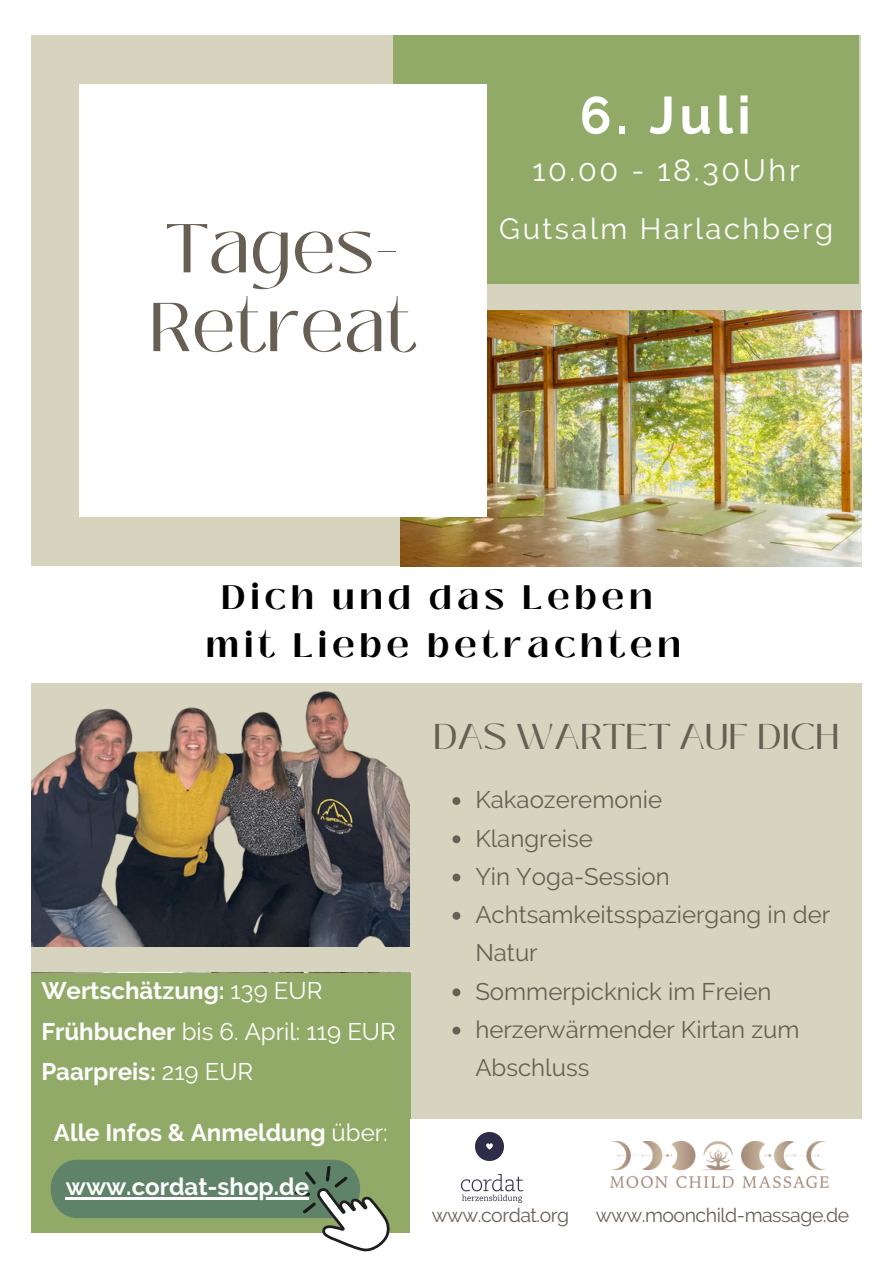
<style>
.page{position:relative;width:894px;height:1264px;background:#fff}
.page>*{position:absolute;margin:0;border:0;box-sizing:border-box;transform-origin:0 0}
.t1{font:68.7px/78.8px "Black Mango";color:#675f53}
.t2{font:700 52.2px "Raleway";color:#fff}
.t3{font:35.7px "Black Mango";color:#675f53}
.t4{font:700 33.9px/47.2px "Black Mango";letter-spacing:.16em;color:#000;text-align:center}
.t5{font:30.6px "Raleway";letter-spacing:.085em;color:#fff}
.t6{font:29.25px "Raleway";letter-spacing:.085em;color:#fff}
.t7{font:24px/38.2px "Raleway";color:#675f53}
.t8{font:700 24px "Raleway";color:#fff}
.t9{font:24px "Raleway";color:#fff}
.t10{font:19.5px "Raleway";letter-spacing:-.025em;color:#675f53}
.s1{font-weight:400}
.s2{font-weight:700}
</style>
<div class="page">
<div style="left:32px;top:35px;width:829px;height:531px;background:#d6d4bf"></div>
<img style="left:400px;top:310px;width:461px;height:256px">
<div style="left:393px;top:35px;width:465px;height:248px;background:#92aa68"></div>
<div style="left:79px;top:84px;width:407px;height:432px;background:#fff"></div>
<div style="left:32px;top:683px;width:829px;height:549px;background:#d6d4bf"></div>
<img style="left:32px;top:691px;width:378px;height:255px">
<div style="left:32px;top:972px;width:378px;height:260px;background:#92aa68"></div>
<div style="left:410px;top:1118px;width:451px;height:114px;background:#fff"></div>
<svg style="left:51px;top:1159px;width:339px;height:92px"></svg>
<img style="left:610px;top:1141px;width:218px;height:46px">
<img style="left:461px;top:1174px;width:62px;height:28px">
<img style="left:475px;top:1132px;width:28px;height:28px">
<svg style="left:452px;top:797px;width:8px;height:8px"></svg>
<svg style="left:452px;top:835px;width:8px;height:8px"></svg>
<svg style="left:452px;top:873px;width:8px;height:8px"></svg>
<svg style="left:452px;top:911px;width:8px;height:8px"></svg>
<svg style="left:452px;top:988px;width:8px;height:8px"></svg>
<svg style="left:452px;top:1026px;width:8px;height:8px"></svg>
<hr style="left:66px;top:1197px;width:243px;height:2px;background:#fff">
<h2 class="t1" style="left:149px;top:209px;width:269px">Tages-<br>Retreat</h2>
<p class="t2" style="left:579px;top:84px;width:172px">6. Juli</p>
<p class="t5" style="left:532px;top:152px;width:269px">10.00 - 18.30Uhr</p>
<p class="t6" style="left:499px;top:212px;width:335px">Gutsalm Harlachberg</p>
<p class="t4" style="left:206px;top:574px;width:476px">Dich und das Leben mit Liebe betrachten</p>
<h6 class="t8" style="left:41px;top:976px;width:282px">Wertschätzung: <span class="s1">139 EUR</span></h6>
<h3 class="t9" style="left:41px;top:1017px;width:356px"><span class="s2">Frühbucher</span> bis 6. April: 119 EUR</h3>
<p class="t8" style="left:41px;top:1057px;width:213px">Paarpreis: <span class="s1">219 EUR</span></p>
<p class="t8" style="left:54px;top:1118px;width:335px">Alle Infos &amp; Anmeldung <span class="s1">über:</span></p>
<p class="t8" style="left:66px;top:1172px;width:245px">www.cordat-shop.de</p>
<h5 class="t3" style="left:433px;top:709px;width:408px">DAS WARTET AUF DICH</h5>
<h5 class="t7" style="left:475px;top:780px;width:188px">Kakaozeremonie</h5>
<h1 class="t7" style="left:475px;top:819px;width:119px">Klangreise</h1>
<p class="t7" style="left:475px;top:857px;width:196px">Yin Yoga-Session</p>
<h4 class="t7" style="left:475px;top:895px;width:356px">Achtsamkeitsspaziergang in der<br>Natur</h4>
<p class="t7" style="left:475px;top:972px;width:297px">Sommerpicknick im Freien</p>
<p class="t7" style="left:475px;top:1010px;width:325px">herzerwärmender Kirtan zum<br>Abschluss</p>
<p class="t10" style="left:431px;top:1203px;width:139px">www.cordat.org</p>
<p class="t10" style="left:595px;top:1203px;width:255px">www.moonchild-massage.de</p>
</div>
